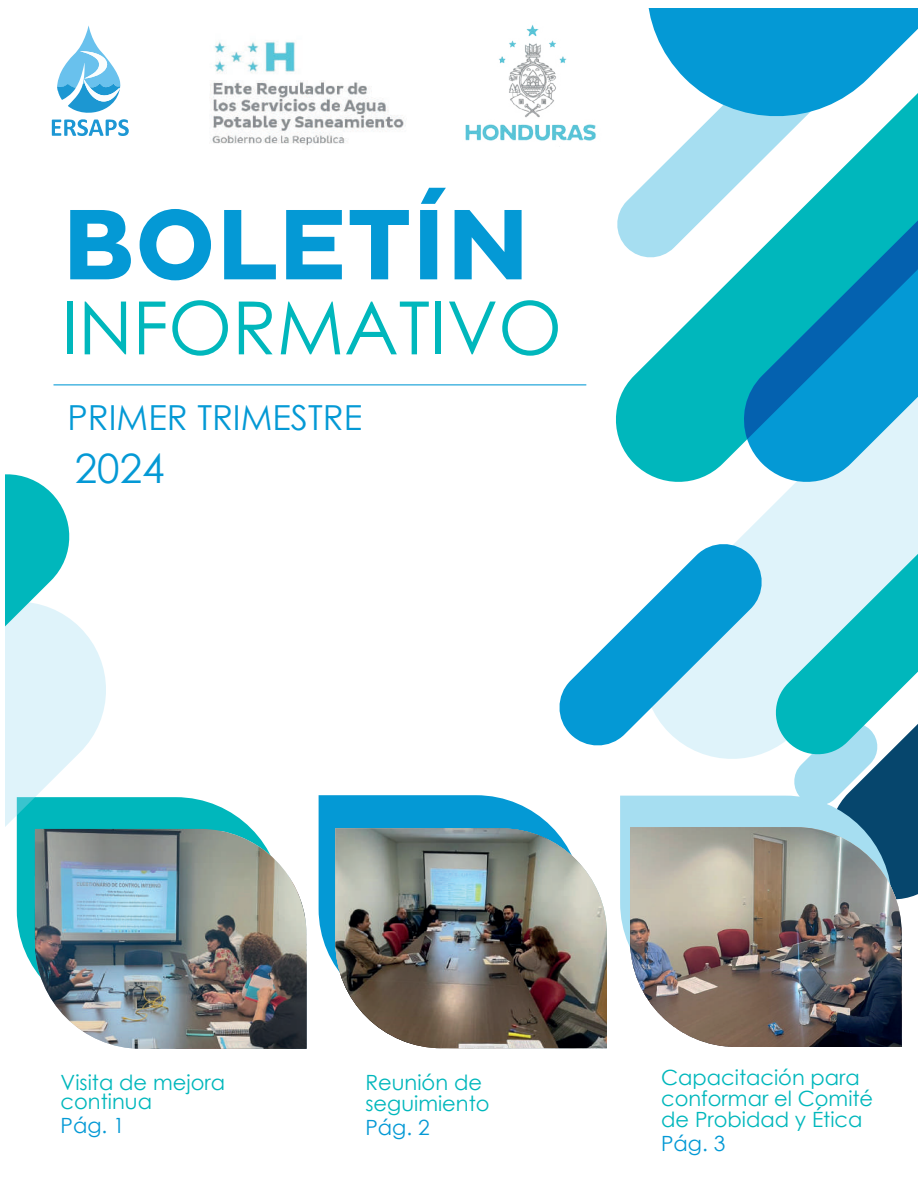
<style>
.page{position:relative;width:918px;height:1188px;background:#fff}
.page>*{position:absolute;margin:0;border:0;box-sizing:border-box;transform-origin:0 0}
.t1{font:700 102px "Pluto Sans W04";color:#0499d5}
.t2{font:73.5px "Century Gothic";color:#00b7bc}
.t3{font:40.5px "Century Gothic";color:#0499d5}
.t4{font:34.5px "Century Gothic";color:#0499d5}
.t5{font:21px/21px "Century Gothic";color:#00b7bc}
.t6{font:21px "Century Gothic";color:#0499d5}
</style>
<div class="page">
<svg style="left:319px;top:795px;width:234px;height:171px;background:#20a4d9"></svg>
<svg style="left:106px;top:797px;width:146px;height:32px;fill:#00b7bc"></svg>
<svg style="left:792px;top:759px;width:32px;height:37px"></svg>
<svg style="left:692px;top:506px;width:132px;height:253px;fill:#dff3fa"></svg>
<svg style="left:26px;top:623px;width:80px;height:347px"></svg>
<svg style="left:616px;top:129px;width:122px;height:353px"></svg>
<svg style="left:5px;top:474px;width:70px;height:480px"></svg>
<svg style="left:824px;top:758px;width:94px;height:141px;background:#387393"></svg>
<svg style="left:772px;top:488px;width:146px;height:270px;background:#8adae1"></svg>
<svg style="left:559px;top:540px;width:206px;height:209px"></svg>
<svg style="left:648px;top:9px;width:90px;height:120px"></svg>
<svg style="left:738px;top:9px;width:180px;height:479px;background:#4cb7e0"></svg>
<svg style="left:740px;top:51px;width:178px;height:388px"></svg>
<hr style="left:54px;top:384px;width:532px;height:1px;background:#0499d5">
<img style="left:465px;top:25px;width:131px;height:116px">
<svg style="left:52px;top:26px;width:77px;height:110px"></svg>
<img style="left:210px;top:41px;width:196px;height:105px">
<svg style="left:620px;top:796px;width:272px;height:151px;background:#91c8de"></svg>
<img style="left:35px;top:829px;width:272px;height:220px">
<img style="left:335px;top:828px;width:272px;height:220px">
<img style="left:630px;top:827px;width:272px;height:220px">
<h1 class="t1" style="left:62px;top:187px;width:470px">BOLETÍN</h1>
<h2 class="t2" style="left:62px;top:276px;width:502px">INFORMATIVO</h2>
<h3 class="t4" style="left:67px;top:394px;width:296px">PRIMER TRIMESTRE</h3>
<h3 class="t3" style="left:75px;top:440px;width:91px">2024</h3>
<p class="t5" style="left:61px;top:1072px;width:166px;line-height:19.5px">Visita de mejora continua</p>
<p class="t6" style="left:61px;top:1111px;width:66px">Pág. 1</p>
<p class="t5" style="left:365px;top:1071px;width:126px">Reunión de seguimiento</p>
<p class="t6" style="left:365px;top:1112px;width:66px">Pág. 2</p>
<p class="t5" style="left:661px;top:1067px;width:214px">Capacitación para conformar el Comité de Probidad y Ética</p>
<p class="t6" style="left:661px;top:1129px;width:66px">Pág. 3</p>
</div>
